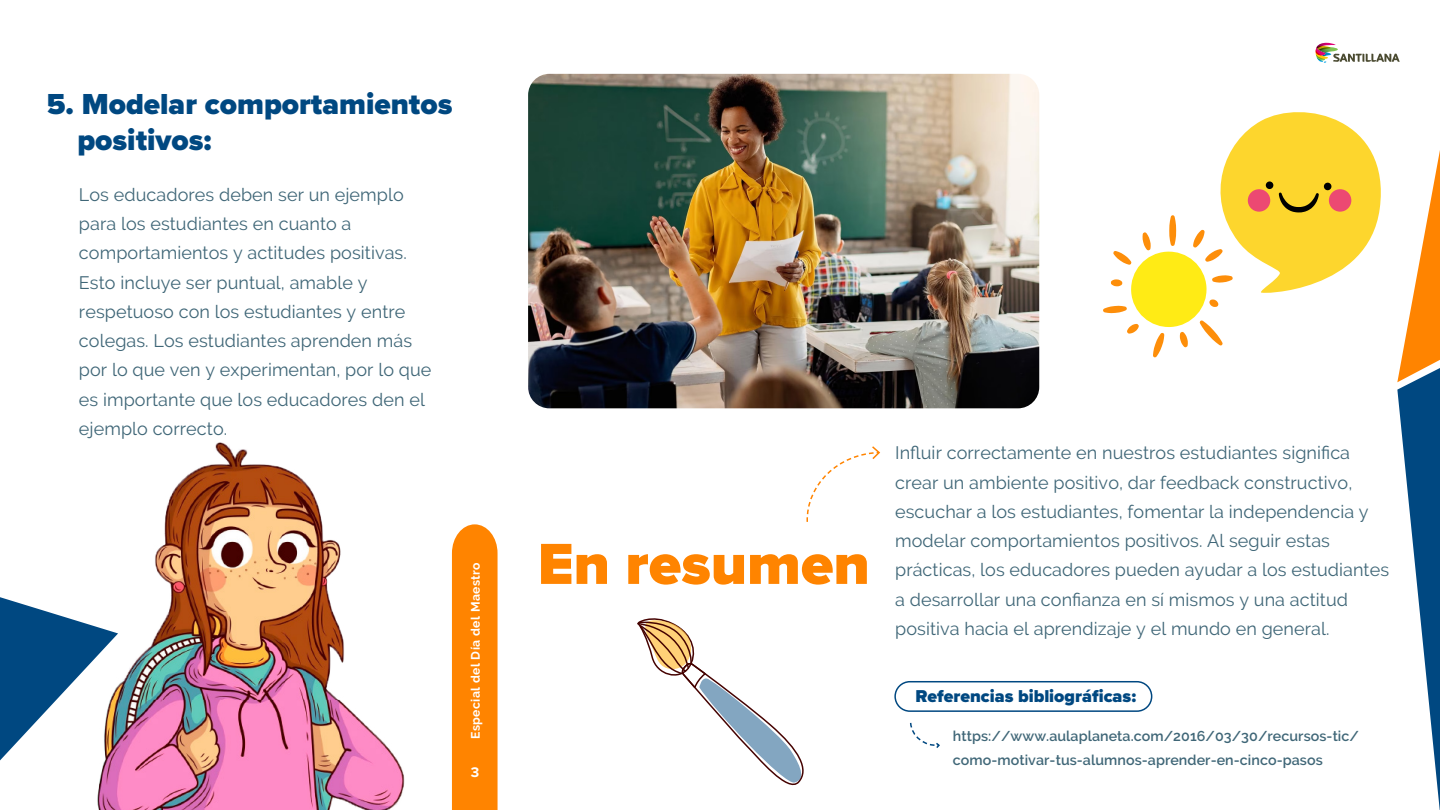
<style>
.page{position:relative;width:1440px;height:810px;background:#fff}
.page>*{position:absolute;margin:0;border:0;box-sizing:border-box;transform-origin:0 0}
.t1{font:900 60px "Proxima Nova";color:#ff8400}
.t2{font:900 30px/36px "Proxima Nova";color:#004881}
.t3{font:18px/29.2px "Raleway";letter-spacing:.005em;color:#3f6677}
.t4{font:900 17.85px "Proxima Nova";color:#004881}
.t5{font:700 14.48px "Proxima Nova";color:#fff}
.t6{font:600 14.25px/24px "Raleway";letter-spacing:.005em;color:#3f6677}
.t7{font:700 12.23px "Raleway";letter-spacing:.035em;color:#fff}
</style>
<div class="page">
<img style="left:528px;top:74px;width:511px;height:334px">
<div style="left:894px;top:681px;width:258px;height:31px;border:2px solid #004881;border-radius:15px"></div>
<div style="left:452px;top:524px;width:46px;height:286px;background:#ff8400"></div>
<svg style="left:806px;top:446px;width:74px;height:76px"></svg>
<svg style="left:0;top:597px;width:33px;height:164px;background:#246293"></svg>
<svg style="left:1103px;top:42px;width:337px;height:768px"></svg>
<svg style="left:910px;top:722px;width:30px;height:26px"></svg>
<svg style="left:637px;top:618px;width:167px;height:168px"></svg>
<img style="left:33px;top:442px;width:372px;height:368px">
<h2 class="t2" style="left:77px;top:86px;width:376px;text-indent:-31px">5. Modelar comportamientos positivos:</h2>
<p class="t3" style="left:79px;top:180px;width:354px">Los educadores deben ser un ejemplo para los estudiantes en cuanto a comportamientos y actitudes positivas.<br>Esto incluye ser puntual, amable y respetuoso con los estudiantes y entre colegas. Los estudiantes aprenden más por lo que ven y experimentan, por lo que es importante que los educadores den el ejemplo correcto.</p>
<p class="t7" style="left:468px;top:739px;width:179px;rotate:-90deg">Especial del Día del Maestro</p>
<p class="t5" style="left:471px;top:762px;width:10px">3</p>
<h1 class="t1" style="left:538px;top:519px;width:334px">En resumen</h1>
<p class="t3" style="left:895px;top:438px;width:496px">Influir correctamente en nuestros estudiantes significa crear un ambiente positivo, dar feedback constructivo, escuchar a los estudiantes, fomentar la independencia y modelar comportamientos positivos. Al seguir estas prácticas, los educadores pueden ayudar a los estudiantes a desarrollar una confianza en sí mismos y una actitud positiva hacia el aprendizaje y el mundo en general.</p>
<p class="t4" style="left:915px;top:683px;width:222px">Referencias bibliográficas:</p>
<p class="t6" style="left:953px;top:724px;width:408px">https://www.aulaplaneta.com/2016/03/30/recursos-tic/ como-motivar-tus-alumnos-aprender-en-cinco-pasos</p>
</div>
